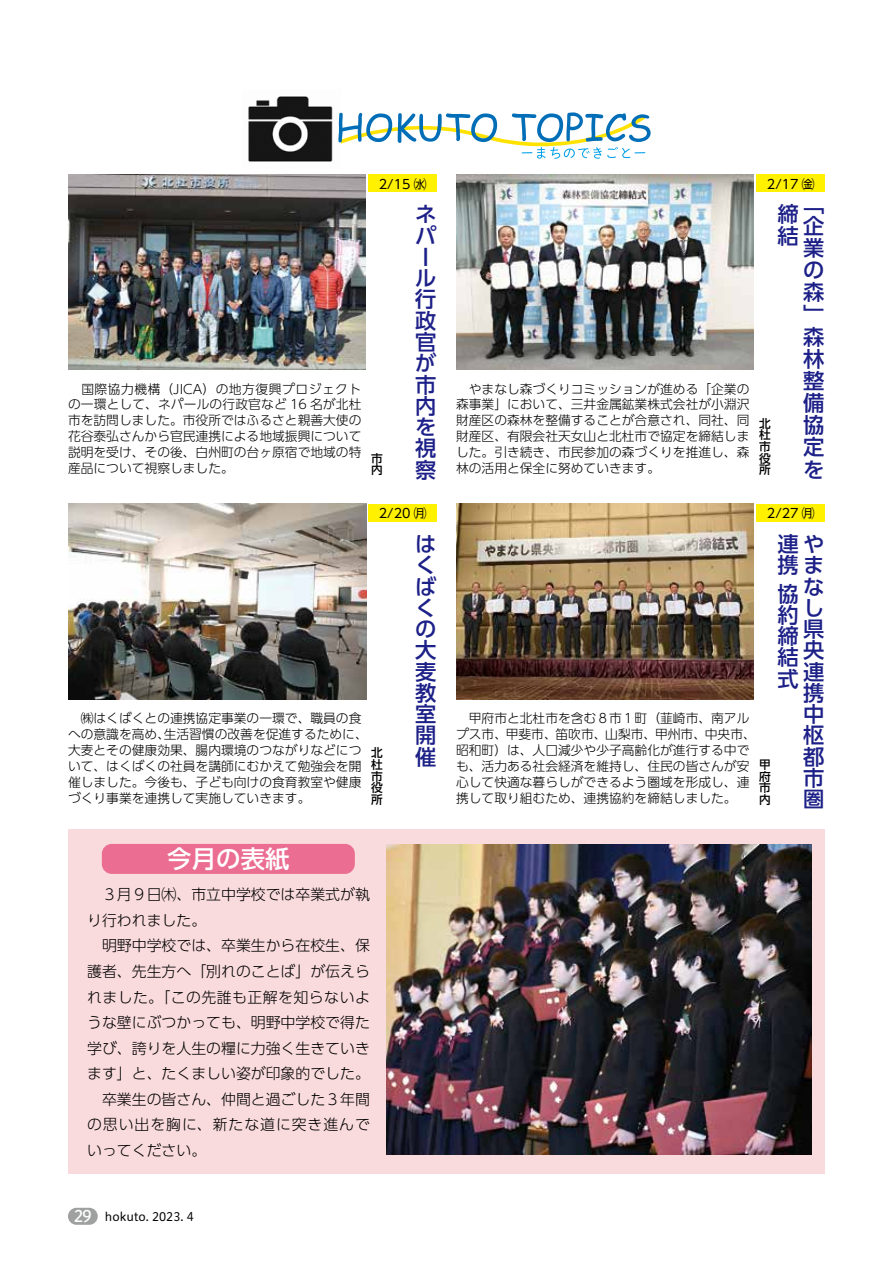
<style>
.page{position:relative;width:893px;height:1263px;background:#fff}
.page>*{position:absolute;margin:0;border:0;box-sizing:border-box;transform-origin:0 0}
.t1{font:500 24.45px "UD Shin Go Pro";color:#fff}
.t2{font:500 21.3px/21.3px "UD Shin Go Pro";color:#1c2087;text-align:justify}
.t3{font:500 21.3px/21.3px "UD Shin Go Pro";color:#1d2088}
.t4{font:15.9px "Hiragino UD Sans R Std W5";color:#fff}
.t5{font:300 14.85px/25.5px "UD Shin Go Pro";color:#000}
.t6{font:300 12.75px/15.9px "UD Shin Go Pro";color:#000}
.t7{font:12.75px "UD Shin Go Pro";color:#000}
.t8{font:500 11.7px/11.7px "UD Shin Go Pro";color:#000;text-align:justify}
.t9{font:11.7px "Hiragino UD Sans R Std W4";color:#000}
</style>
<div class="page">
<div style="left:68px;top:1208px;width:30px;height:17px;background:#9fa0a0;border-radius:9px"></div>
<div style="left:68px;top:829px;width:757px;height:345px;background:#fadbdd"></div>
<img style="left:456px;top:174px;width:298px;height:196px">
<img style="left:69px;top:504px;width:297px;height:195px">
<img style="left:456px;top:504px;width:298px;height:195px">
<img style="left:68px;top:174px;width:298px;height:196px">
<img style="left:386px;top:844px;width:425px;height:311px">
<img style="left:248px;top:96px;width:85px;height:66px">
<svg style="left:328px;top:112px;width:323px;height:47px"></svg>
<div style="left:757px;top:175px;width:68px;height:17px;background:#fff100"></div>
<div style="left:369px;top:504px;width:68px;height:18px;background:#fff100"></div>
<div style="left:757px;top:504px;width:68px;height:18px;background:#fff100"></div>
<div style="left:369px;top:175px;width:68px;height:17px;background:#fff100"></div>
<div style="left:102px;top:844px;width:253px;height:30px;background:#eb6d91;border-radius:10px"></div>
<p class="t6" style="left:68px;top:380px;width:295px;text-align:justify">　国際協力機構（JICA）の地方復興プロジェクトの一環として、ネパールの行政官など 16 名が北杜市を訪問しました。市役所ではふるさと親善大使の花谷泰弘さんから官民連携による地域振興について説明を受け、その後、白州町の台ヶ原宿で地域の特産品について視察しました。</p>
<p class="t7" style="left:379px;top:173px;width:49px">2/15 ㈬</p>
<p class="t8" style="left:371px;top:452px;width:13px">市内</p>
<h2 class="t3" style="left:415px;top:203px;width:23px">ネパール行政官が市内を視察</h2>
<p class="t6" style="left:164px;top:710px;width:206px;text-indent:-96px">　㈱はくばくとの連携協定事業の一環で、職員の食生活習慣の改善を促進するために、</p>
<p class="t6" style="left:68px;top:726px;width:295px">への意識を高め、<br>大麦とその健康効果、腸内環境のつながりなどについて、はくばくの社員を講師にむかえて勉強会を開催しました。今後も、子ども向けの食育教室や健康づくり事業を連携して実施していきます。</p>
<p class="t7" style="left:379px;top:503px;width:49px">2/20 ㈪</p>
<p class="t8" style="left:371px;top:747px;width:13px">北杜市役所</p>
<h2 class="t2" style="left:415px;top:533px;width:23px;text-align:left">はくばくの大麦教室開催</h2>
<h1 class="t1" style="left:167px;top:838px;width:124px">今月の表紙</h1>
<p class="t5" style="left:87px;top:881px;width:284px">　３月９日㈭、市立中学校では卒業式が執り行われました。<br>　明野中学校では、卒業生から在校生、保護者、先生方へ「別れのことば」が伝えられました。「この先誰も正解を知らないような壁にぶつかっても、明野中学校で得た学び、誇りを人生の糧に力強く生きていきます」と、たくましい姿が印象的でした。　卒業生の皆さん、仲間と過ごした３年間の思い出を胸に、新たな道に突き進んでいってください。</p>
<p class="t6" style="left:456px;top:380px;width:295px;text-align:justify">　やまなし森づくりコミッションが進める「企業の森事業」において、三井金属鉱業株式会社が小淵沢財産区の森林を整備することが合意され、同社、同財産区、有限会社天女山と北杜市で協定を締結しました。引き続き、市民参加の森づくりを推進し、森林の活用と保全に努めていきます。</p>
<p class="t7" style="left:767px;top:173px;width:49px">2/17 ㈮</p>
<h2 class="t2" style="left:777px;top:203px;width:22px">締結</h2>
<h2 class="t2" style="left:803px;top:192px;width:22px">「</h2>
<h2 class="t2" style="left:803px;top:214px;width:22px;line-height:22.2px">企業の森</h2>
<h2 class="t2" style="left:803px;top:303px;width:22px">」</h2>
<p class="t8" style="left:759px;top:417px;width:13px">北杜市役所</p>
<h2 class="t2" style="left:803px;top:325px;width:23px;line-height:22.2px">森林整備協定を</h2>
<p class="t6" style="left:456px;top:710px;width:301px">　甲府市と北杜市を含む８市１町（韮崎市、南アルプス市、甲斐市、笛吹市、山梨市、甲州市、中央市、昭和町）は、人口減少や少子高齢化が進行する中でも、活力ある社会経済を維持し、住民の皆さんが安心して快適な暮らしができるよう圏域を形成し、連携して取り組むため、連携協約を締結しました。</p>
<p class="t7" style="left:767px;top:503px;width:49px">2/27 ㈪</p>
<h2 class="t2" style="left:777px;top:533px;width:48px;text-align:right">連や携まな<br>し<br>県央連携<br>中<br>枢都市<br>圏</h2>
<h2 class="t2" style="left:777px;top:582px;width:22px">協約締結式</h2>
<p class="t8" style="left:759px;top:758px;width:13px">甲府市内</p>
<p class="t4" style="left:74px;top:1204px;width:19px">29</p>
<p class="t9" style="left:105px;top:1208px;width:90px">hokuto. 2023. 4</p>
</div>
